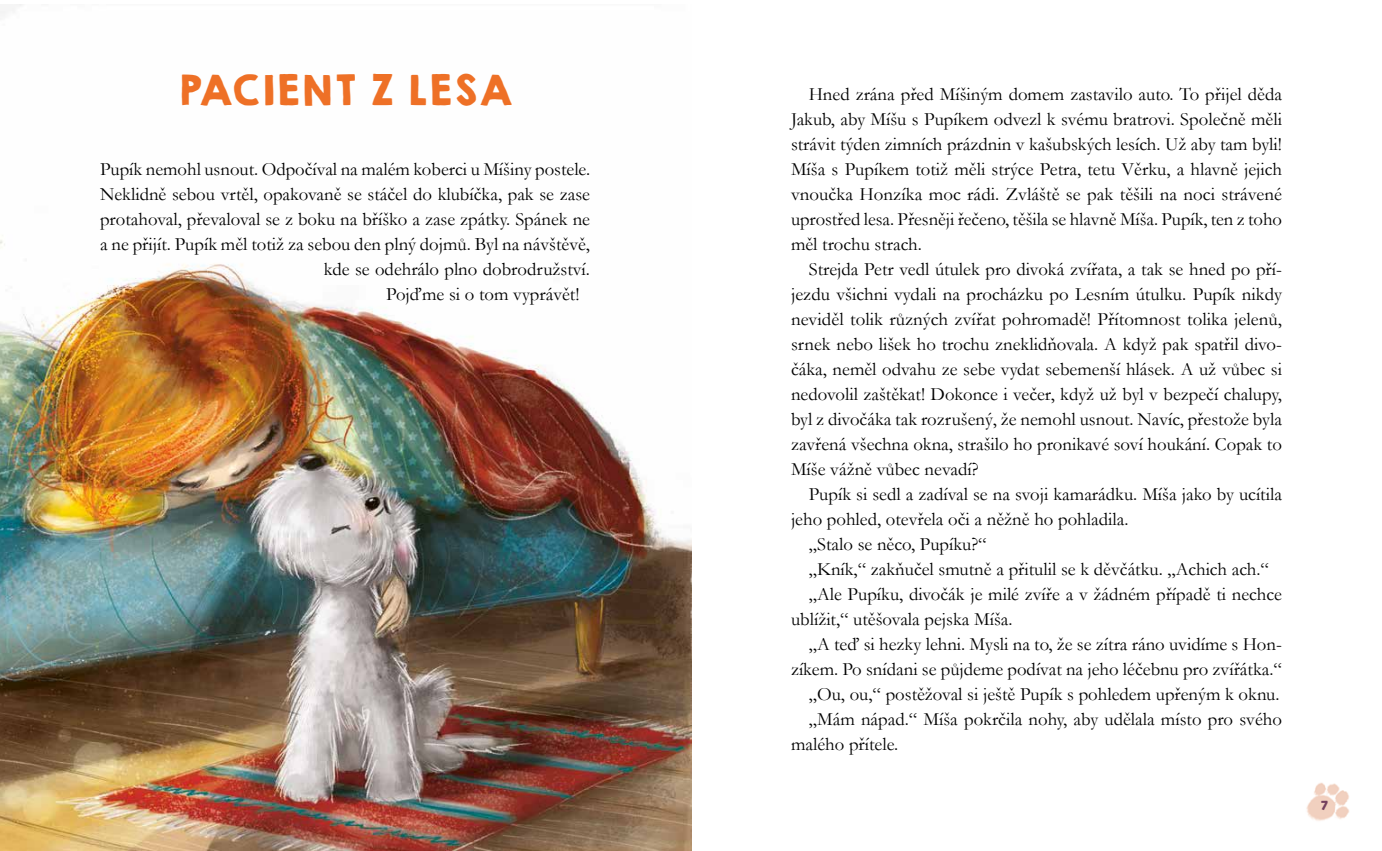
<style>
.page{position:relative;width:1382px;height:851px;background:#fff}
.page>*{position:absolute;margin:0;border:0;box-sizing:border-box;transform-origin:0 0}
.t1{font:37.5px "KGHAPPY Solid";letter-spacing:.01em;color:#ee7026}
.t2{font:18.75px/25px "Garamond";color:#000;text-align:justify}
.t3{font:11.25px "KGHAPPY Solid";color:#74405e}
</style>
<div class="page">
<img style="left:0;top:5px;width:691px;height:845px">
<img style="left:1306px;top:782px;width:43px;height:39px">
<h1 class="t1" style="left:177px;top:61px;width:337px">PACIENT Z LESA</h1>
<p class="t2" style="left:100px;top:156px;width:492px">Pupík nemohl usnout. Odpočíval na malém koberci u Míšiny postele.</p>
<p class="t2" style="left:100px;top:181px;width:492px">Neklidně sebou vrtěl, opakovaně se stáčel do klubíčka, pak se zase</p>
<p class="t2" style="left:100px;top:206px;width:492px">protahoval, převaloval se z boku na bříško a zase zpátky. Spánek ne</p>
<p class="t2" style="left:100px;top:231px;width:492px">a ne přijít. Pupík měl totiž za sebou den plný dojmů. Byl na návštěvě,</p>
<p class="t2" style="left:324px;top:256px;width:268px">kde se odehrálo plno dobrodružství.</p>
<p class="t2" style="left:386px;top:281px;width:195px">Pojďme si o tom vyprávět!</p>
<p class="t2" style="left:791px;top:81px;width:493px;text-indent:18px">Hned zrána před Míšiným domem zastavilo auto. To přijel děda Jakub, aby Míšu s Pupíkem odvezl k svému bratrovi. Společně měli strávit týden zimních prázdnin v kašubských lesích. Už aby tam byli!<br>Míša s Pupíkem totiž měli strýce Petra, tetu Věrku, a hlavně jejich vnoučka Honzíka moc rádi. Zvláště se pak těšili na noci strávené uprostřed lesa. Přesněji řečeno, těšila se hlavně Míša. Pupík, ten z toho měl trochu strach.</p>
<p class="t2" style="left:791px;top:256px;width:492px;text-indent:18px">Strejda Petr vedl útulek pro divoká zvířata, a tak se hned po pří&shy;jezdu všichni vydali na procházku po Lesním útulku. Pupík nikdy neviděl tolik různých zvířat pohromadě! Přítomnost tolika jelenů, srnek nebo lišek ho trochu zneklidňovala. A když pak spatřil divo&shy;čáka, neměl odvahu ze sebe vydat sebemenší hlásek. A už vůbec si nedovolil zaštěkat! Dokonce i večer, když už byl v bezpečí chalupy, byl z divočáka tak rozrušený, že nemohl usnout. Navíc, přestože byla zavřená všechna okna, strašilo ho pronikavé soví houkání. Copak to Míše vážně vůbec nevadí?</p>
<p class="t2" style="left:809px;top:481px;width:475px">Pupík si sedl a zadíval se na svoji kamarádku. Míša jako by ucítila</p>
<p class="t2" style="left:791px;top:506px;width:339px">jeho pohled, otevřela oči a něžně ho pohladila.</p>
<p class="t2" style="left:809px;top:531px;width:179px">„Stalo se něco, Pupíku?“</p>
<p class="t2" style="left:809px;top:556px;width:462px">„Kník,“ zakňučel smutně a přitulil se k děvčátku. „Achich ach.“</p>
<p class="t2" style="left:809px;top:581px;width:475px">„Ale Pupíku, divočák je milé zvíře a v žádném případě ti nechce</p>
<p class="t2" style="left:791px;top:606px;width:223px">ublížit,“ utěšovala pejska Míša.</p>
<p class="t2" style="left:809px;top:631px;width:475px">„A teď si hezky lehni. Mysli na to, že se zítra ráno uvidíme s Hon-</p>
<p class="t2" style="left:791px;top:656px;width:492px">zíkem. Po snídani se půjdeme podívat na jeho léčebnu pro zvířátka.“</p>
<p class="t2" style="left:809px;top:681px;width:472px">„Ou, ou,“ postěžoval si ještě Pupík s pohledem upřeným k oknu.</p>
<p class="t2" style="left:809px;top:706px;width:475px">„Mám nápad.“ Míša pokrčila nohy, aby udělala místo pro svého</p>
<p class="t2" style="left:791px;top:731px;width:109px">malého přítele.</p>
<p class="t3" style="left:1320px;top:797px;width:9px">7</p>
</div>
